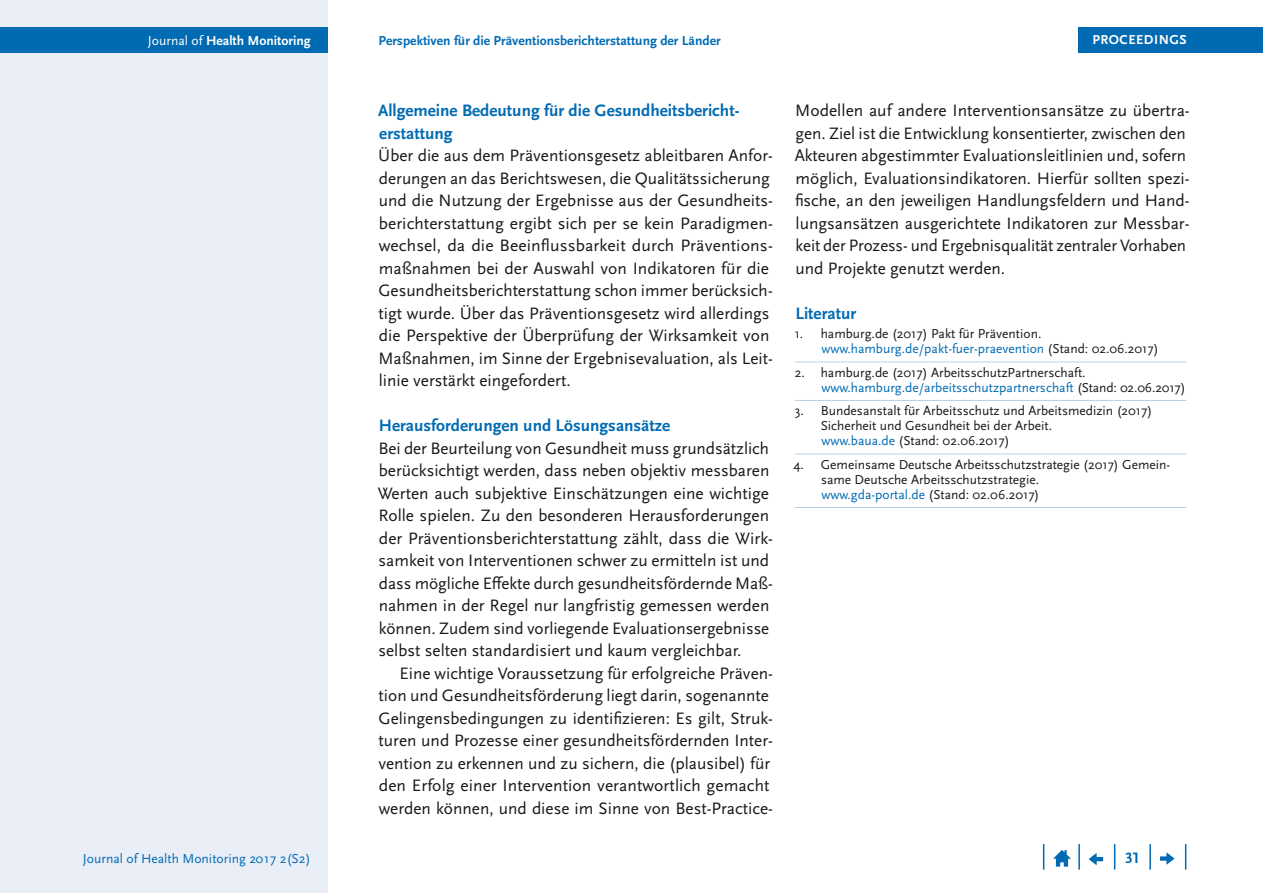
<style>
.page{position:relative;width:1263px;height:893px;background:#fff}
.page>*{position:absolute;margin:0;border:0;box-sizing:border-box;transform-origin:0 0}
.Copy{font:17.25px/22.5px "Scala Sans Pro";color:#1a171c}
.Copy_Einzug{font:17.25px/22.5px "Scala Sans Pro";color:#1a171c}
.t1{font:700 17.25px/22.5px "Scala Sans Pro";color:#006bb3}
.t2{font:700 15.75px "Scala Sans Pro";color:#006bb3}
.t3{font:700 13.65px "Scala Sans Pro";color:#006bb3}
.t4{font:13.65px "Scala Sans Pro";color:#006bb3}
.t5{font:700 13.65px "Scala Sans Pro";color:#fff}
.Literaturverzeichnis{font:13.5px/15px "Scala Sans Pro";color:#1a171c}
.t6{font:700 13.5px "Scala Sans Pro";letter-spacing:.04em;color:#fff}
.s1{font-weight:400}
.s2{color:#006bb3}
</style>
<div class="page">
<div style="left:0;top:0;width:327px;height:893px;background:#eaeef7"></div>
<div style="left:0;top:28px;width:327px;height:25px;background:#006bb3"></div>
<svg style="left:1185px;top:844px;width:1px;height:26px"></svg>
<hr style="left:1149px;top:844px;width:2px;height:26px;background:#006bb3">
<svg style="left:1114px;top:844px;width:1px;height:26px"></svg>
<hr style="left:1078px;top:844px;width:2px;height:26px;background:#006bb3">
<svg style="left:1043px;top:844px;width:1px;height:26px"></svg>
<svg style="left:1053px;top:850px;width:18px;height:17px"></svg>
<svg style="left:1089px;top:853px;width:14px;height:12px"></svg>
<svg style="left:1160px;top:852px;width:14px;height:13px"></svg>
<div style="left:1078px;top:28px;width:185px;height:25px;background:#006bb3"></div>
<hr style="left:795px;top:362px;width:391px;height:1px;background:#bdcee8">
<hr style="left:795px;top:400px;width:391px;height:1px;background:#bdcee8">
<hr style="left:795px;top:454px;width:391px;height:1px;background:#bdcee8">
<hr style="left:795px;top:507px;width:391px;height:1px;background:#bdcee8">
<p class="t5" style="left:148px;top:33px;width:164px"><span class="s1">Journal of</span> Health Monitoring</p>
<p class="t3" style="left:378px;top:33px;width:344px">Perspektiven für die Präventionsberichterstattung der Länder</p>
<p class="t6" style="left:1092px;top:32px;width:96px">PROCEEDINGS</p>
<h2 class="t1" style="left:378px;top:99px;width:363px">Allgemeine Bedeutung für die Gesundheitsbericht&shy;erstattung</h2>
<p class="Copy" style="left:378px;top:144px;width:396px">Über die aus dem Präventionsgesetz ableitbaren Anfor&shy;derungen an das Berichtswesen, die Qualitätssicherung und die Nutzung der Ergebnisse aus der Gesundheits&shy;berichterstattung ergibt sich per se kein Paradigmen&shy;wechsel, da die Beeinflussbarkeit durch Präventions&shy;maßnahmen bei der Auswahl von Indikatoren für die Gesundheitsberichterstattung schon immer berücksich&shy;tigt wurde. Über das Präventionsgesetz wird allerdings die Perspektive der Überprüfung der Wirksamkeit von Maßnahmen, im Sinne der Ergebnisevaluation, als Leit&shy;linie verstärkt eingefordert.</p>
<h2 class="t1" style="left:379px;top:414px;width:293px">Herausforderungen und Lösungsansätze</h2>
<p class="Copy" style="left:378px;top:437px;width:397px">Bei der Beurteilung von Gesundheit muss grundsätzlich berücksichtigt werden, dass neben objektiv messbaren Werten auch subjektive Einschätzungen eine wichtige Rolle spielen. Zu den besonderen Herausforderungen der Präventionsberichterstattung zählt, dass die Wirk&shy;samkeit von Interventionen schwer zu ermitteln ist und dass mögliche Effekte durch gesundheitsfördernde Maß&shy;nahmen in der Regel nur langfristig gemessen werden können. Zudem sind vorliegende Evaluationsergebnisse selbst selten standardisiert und kaum vergleichbar.</p>
<p class="Copy_Einzug" style="left:378px;top:662px;width:396px;text-indent:21px">Eine wichtige Voraussetzung für erfolgreiche Präven&shy;tion und Gesundheitsförderung liegt darin, sogenannte Gelingensbedingungen zu identifizieren: Es gilt, Struk&shy;turen und Prozesse einer gesundheitsfördernden Inter&shy;vention zu erkennen und zu sichern, die (plausibel) für den Erfolg einer Intervention verantwortlich gemacht werden können, und diese im Sinne von Best-Practice-</p>
<p class="Copy_Einzug" style="left:795px;top:99px;width:396px">Modellen auf andere Interventionsansätze zu übertra&shy;gen. Ziel ist die Entwicklung konsentierter, zwischen den Akteuren abgestimmter Evaluationsleitlinien und, sofern möglich, Evaluationsindikatoren. Hierfür sollten spezi&shy;fische, an den jeweiligen Handlungsfeldern und Hand&shy;lungsansätzen ausgerichtete Indikatoren zur Messbar&shy;keit der Prozess- und Ergebnisqualität zentraler Vorhaben und Projekte genutzt werden.</p>
<h2 class="t1" style="left:795px;top:302px;width:62px">Literatur</h2>
<p class="Literaturverzeichnis" style="left:821px;top:326px;width:339px;text-indent:-27px">1. hamburg.de (2017) Pakt für Prävention. <span class="s2">www.hamburg.de/pakt-fuer-praevention</span> (Stand: 02.06.2017)</p>
<p class="Literaturverzeichnis" style="left:821px;top:365px;width:366px;text-indent:-27px">2. hamburg.de (2017) ArbeitsschutzPartnerschaft. <span class="s2">www.hamburg.de/arbeitsschutzpartnerschaft</span> (Stand: 02.06.2017)</p>
<p class="Literaturverzeichnis" style="left:821px;top:403px;width:333px;text-indent:-26px">3. Bundesanstalt für Arbeitsschutz und Arbeitsmedizin (2017)<br>Sicherheit und Gesundheit bei der Arbeit.<br><span class="s2">www.baua.de</span> (Stand: 02.06.2017)</p>
<p class="Literaturverzeichnis" style="left:821px;top:457px;width:350px;text-indent:-28px">4. Gemeinsame Deutsche Arbeitsschutzstrategie (2017) Gemein&shy;same Deutsche Arbeitsschutzstrategie.<br><span class="s2">www.gda-portal.de</span> (Stand: 02.06.2017)</p>
<p class="t4" style="left:83px;top:850px;width:229px">Journal of Health Monitoring 2017 2(S2)</p>
<p class="t2" style="left:1125px;top:849px;width:16px">31</p>
</div>
